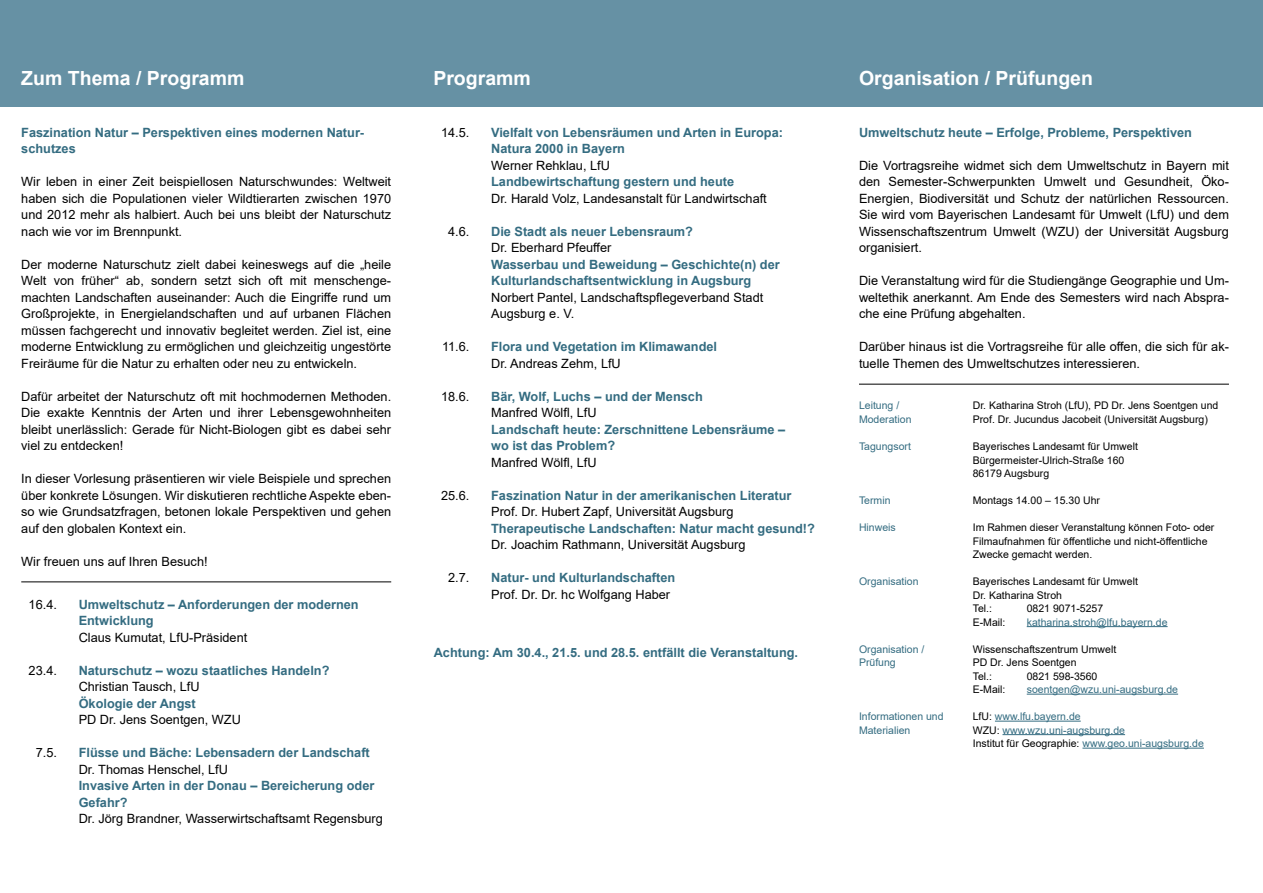
<style>
.page{position:relative;width:1263px;height:893px;background:#fff}
.page>*{position:absolute;margin:0;border:0;box-sizing:border-box;transform-origin:0 0}
.t1{font:700 19.5px "Arial";color:#fff}
.t2{font:12.75px/16.5px "Arial";color:#000;text-align:justify}
.t3{font:700 12.75px/16.5px "Arial";color:#346c81}
.t4{font:10.5px/13.5px "Arial";color:#000}
.t5{font:10.5px/13.5px "Arial";color:#346c81}
.s1{color:#000}
</style>
<div class="page">
<div style="left:0;top:0;width:1263px;height:106px;background:#6691a4"></div>
<hr style="left:1027px;top:626px;width:140px;height:1px;background:#346c81">
<hr style="left:1027px;top:694px;width:151px;height:1px;background:#346c81">
<hr style="left:995px;top:721px;width:86px;height:1px;background:#346c81">
<hr style="left:1002px;top:734px;width:123px;height:1px;background:#346c81">
<hr style="left:1082px;top:748px;width:122px;height:1px;background:#346c81">
<hr style="left:21px;top:581px;width:370px;height:1px;background:#000">
<hr style="left:859px;top:384px;width:370px;height:1px;background:#000">
<h1 class="t1" style="left:21px;top:64px;width:225px">Zum Thema / Programm</h1>
<p class="t3" style="left:21px;top:124px;width:344px">Faszination Natur – Perspektiven eines modernen Natur&shy;schutzes</p>
<p class="t2" style="left:21px;top:174px;width:371px">Wir leben in einer Zeit beispiellosen Naturschwundes: Weltweit haben sich die Populationen vieler Wildtierarten zwischen 1970 und 2012 mehr als halbiert. Auch bei uns bleibt der Naturschutz nach wie vor im Brennpunkt.</p>
<p class="t2" style="left:21px;top:256px;width:371px">Der moderne Naturschutz zielt dabei keineswegs auf die „heile Welt von früher“ ab, sondern setzt sich oft mit menschenge&shy;machten Landschaften auseinander: Auch die Eingriffe rund um Großprojekte, in Energielandschaften und auf urbanen Flächen müssen fachgerecht und innovativ begleitet werden. Ziel ist, eine moderne Entwicklung zu ermöglichen und gleichzeitig ungestörte Freiräume für die Natur zu erhalten oder neu zu entwickeln.</p>
<p class="t2" style="left:21px;top:388px;width:371px">Dafür arbeitet der Naturschutz oft mit hochmodernen Methoden.<br>Die exakte Kenntnis der Arten und ihrer Lebensgewohnheiten bleibt unerlässlich: Gerade für Nicht-Biologen gibt es dabei sehr viel zu entdecken!</p>
<p class="t2" style="left:21px;top:471px;width:371px">In dieser Vorlesung präsentieren wir viele Beispiele und sprechen über konkrete Lösungen. Wir diskutieren rechtliche Aspekte eben&shy;so wie Grundsatzfragen, betonen lokale Perspektiven und gehen auf den globalen Kontext ein.</p>
<p class="t2" style="left:21px;top:553px;width:188px">Wir freuen uns auf Ihren Besuch!</p>
<p class="t2" style="left:29px;top:596px;width:30px">16.4.</p>
<p class="t2" style="left:29px;top:662px;width:30px">23.4.</p>
<p class="t2" style="left:36px;top:744px;width:23px">7.5.</p>
<p class="t3" style="left:79px;top:596px;width:282px">Umweltschutz – Anforderungen der modernen<br>Entwicklung</p>
<p class="t2" style="left:79px;top:629px;width:170px">Claus Kumutat, LfU-Präsident</p>
<p class="t3" style="left:79px;top:662px;width:252px">Naturschutz – wozu staatliches Handeln?</p>
<p class="t2" style="left:79px;top:678px;width:122px">Christian Tausch, LfU</p>
<p class="t3" style="left:79px;top:695px;width:119px">Ökologie der Angst</p>
<p class="t2" style="left:79px;top:711px;width:164px">PD Dr. Jens Soentgen, WZU</p>
<p class="t3" style="left:79px;top:745px;width:293px">Flüsse und Bäche: Lebensadern der Landschaft</p>
<p class="t2" style="left:79px;top:761px;width:151px">Dr. Thomas Henschel, LfU</p>
<p class="t3" style="left:79px;top:778px;width:297px">Invasive Arten in der Donau – Bereicherung oder<br>Gefahr?</p>
<p class="t2" style="left:79px;top:810px;width:306px">Dr. Jörg Brandner, Wasserwirtschaftsamt Regensburg</p>
<h1 class="t1" style="left:433px;top:64px;width:99px">Programm</h1>
<h1 class="t1" style="left:859px;top:64px;width:236px">Organisation / Prüfungen</h1>
<p class="t2" style="left:441px;top:124px;width:30px">14.5.</p>
<p class="t2" style="left:448px;top:223px;width:23px">4.6.</p>
<p class="t2" style="left:442px;top:338px;width:29px">11.6.</p>
<p class="t2" style="left:441px;top:388px;width:30px">18.6.</p>
<p class="t2" style="left:441px;top:487px;width:30px">25.6.</p>
<p class="t2" style="left:448px;top:569px;width:23px">2.7.</p>
<p class="t3" style="left:491px;top:124px;width:293px">Vielfalt von Lebensräumen und Arten in Europa:<br>Natura 2000 in Bayern</p>
<p class="t2" style="left:491px;top:157px;width:120px">Werner Rehklau, LfU</p>
<p class="t3" style="left:491px;top:174px;width:244px">Landbewirtschaftung gestern und heute</p>
<p class="t2" style="left:491px;top:190px;width:277px">Dr. Harald Volz, Landesanstalt für Landwirtschaft</p>
<p class="t3" style="left:491px;top:223px;width:203px">Die Stadt als neuer Lebensraum?</p>
<p class="t2" style="left:491px;top:239px;width:122px">Dr. Eberhard Pfeuffer</p>
<p class="t3" style="left:491px;top:256px;width:290px">Wasserbau und Beweidung – Geschichte(n) der<br>Kulturlandschaftsentwicklung in Augsburg</p>
<p class="t2" style="left:491px;top:289px;width:274px">Norbert Pantel, Landschaftspflegeverband Stadt<br>Augsburg e. V.</p>
<p class="t3" style="left:491px;top:339px;width:228px">Flora und Vegetation im Klimawandel</p>
<p class="t2" style="left:491px;top:355px;width:131px">Dr. Andreas Zehm, LfU</p>
<p class="t3" style="left:491px;top:388px;width:213px">Bär, Wolf, Luchs – und der Mensch</p>
<p class="t2" style="left:491px;top:404px;width:107px">Manfred Wölfl, LfU</p>
<p class="t3" style="left:491px;top:421px;width:296px">Landschaft heute: Zerschnittene Lebensräume – wo ist das Problem?</p>
<p class="t2" style="left:491px;top:454px;width:107px">Manfred Wölfl, LfU</p>
<p class="t3" style="left:491px;top:487px;width:302px">Faszination Natur in der amerikanischen Literatur</p>
<p class="t2" style="left:491px;top:503px;width:244px">Prof. Dr. Hubert Zapf, Universität Augsburg</p>
<p class="t3" style="left:491px;top:520px;width:325px">Therapeutische Landschaften: Natur macht gesund!?</p>
<p class="t2" style="left:491px;top:536px;width:256px">Dr. Joachim Rathmann, Universität Augsburg</p>
<p class="t3" style="left:491px;top:570px;width:186px">Natur- und Kulturlandschaften</p>
<p class="t2" style="left:491px;top:586px;width:181px">Prof. Dr. Dr. hc Wolfgang Haber</p>
<p class="t3" style="left:434px;top:644px;width:366px">Achtung: Am 30.4., 21.5. und 28.5. entfällt die Veranstaltung.</p>
<p class="t3" style="left:859px;top:124px;width:335px">Umweltschutz heute – Erfolge, Probleme, Perspektiven</p>
<p class="t2" style="left:859px;top:157px;width:371px">Die Vortragsreihe widmet sich dem Umweltschutz in Bayern mit den Semester-Schwerpunkten Umwelt und Gesundheit, Öko-Energien, Biodiversität und Schutz der natürlichen Ressourcen.<br>Sie wird vom Bayerischen Landesamt für Umwelt (LfU) und dem Wissenschaftszentrum Umwelt (WZU) der Universität Augsburg organisiert.</p>
<p class="t2" style="left:859px;top:272px;width:371px">Die Veranstaltung wird für die Studiengänge Geographie und Um&shy;weltethik anerkannt. Am Ende des Semesters wird nach Abspra&shy;che eine Prüfung abgehalten.</p>
<p class="t2" style="left:859px;top:338px;width:371px">Darüber hinaus ist die Vortragsreihe für alle offen, die sich für ak&shy;tuelle Themen des Umweltschutzes interessieren.</p>
<p class="t5" style="left:859px;top:399px;width:54px">Leitung /<br>Moderation</p>
<p class="t5" style="left:859px;top:439px;width:53px">Tagungsort</p>
<p class="t5" style="left:859px;top:493px;width:33px">Termin</p>
<p class="t5" style="left:859px;top:520px;width:38px">Hinweis</p>
<p class="t5" style="left:859px;top:574px;width:61px">Organisation</p>
<p class="t5" style="left:859px;top:642px;width:67px">Organisation /<br>Prüfung</p>
<p class="t5" style="left:859px;top:709px;width:86px">Informationen und<br>Materialien</p>
<p class="t4" style="left:973px;top:399px;width:247px">Dr. Katharina Stroh (LfU), PD Dr. Jens Soentgen und<br>Prof. Dr. Jucundus Jacobeit (Universität Augsburg)</p>
<p class="t4" style="left:973px;top:439px;width:167px">Bayerisches Landesamt für Umwelt<br>Bürgermeister-Ulrich-Straße 160<br>86179 Augsburg</p>
<p class="t4" style="left:973px;top:493px;width:129px">Montags 14.00 – 15.30 Uhr</p>
<p class="t4" style="left:973px;top:520px;width:243px">Im Rahmen dieser Veranstaltung können Foto- oder<br>Filmaufnahmen für öffentliche und nicht-öffentliche<br>Zwecke gemacht werden.</p>
<p class="t4" style="left:973px;top:574px;width:167px">Bayerisches Landesamt für Umwelt<br>Dr. Katharina Stroh<br>Tel.:</p>
<p class="t4" style="left:1027px;top:601px;width:78px">0821 9071-5257</p>
<p class="t4" style="left:973px;top:615px;width:34px">E-Mail:</p>
<p class="t5" style="left:1027px;top:615px;width:142px">katharina.stroh@lfu.bayern.de</p>
<p class="t4" style="left:973px;top:642px;width:145px">Wissenschaftszentrum Umwelt<br>PD Dr. Jens Soentgen<br>Tel.:</p>
<p class="t4" style="left:1027px;top:669px;width:72px">0821 598-3560</p>
<p class="t4" style="left:973px;top:682px;width:34px">E-Mail:</p>
<p class="t5" style="left:1027px;top:682px;width:153px">soentgen@wzu.uni-augsburg.de</p>
<p class="t5" style="left:973px;top:709px;width:233px"><span class="s1">LfU:</span> www.lfu.bayern.de<br><span class="s1">WZU:</span> www.wzu.uni-augsburg.de<br><span class="s1">Institut für Geographie:</span> www.geo.uni-augsburg.de</p>
</div>
